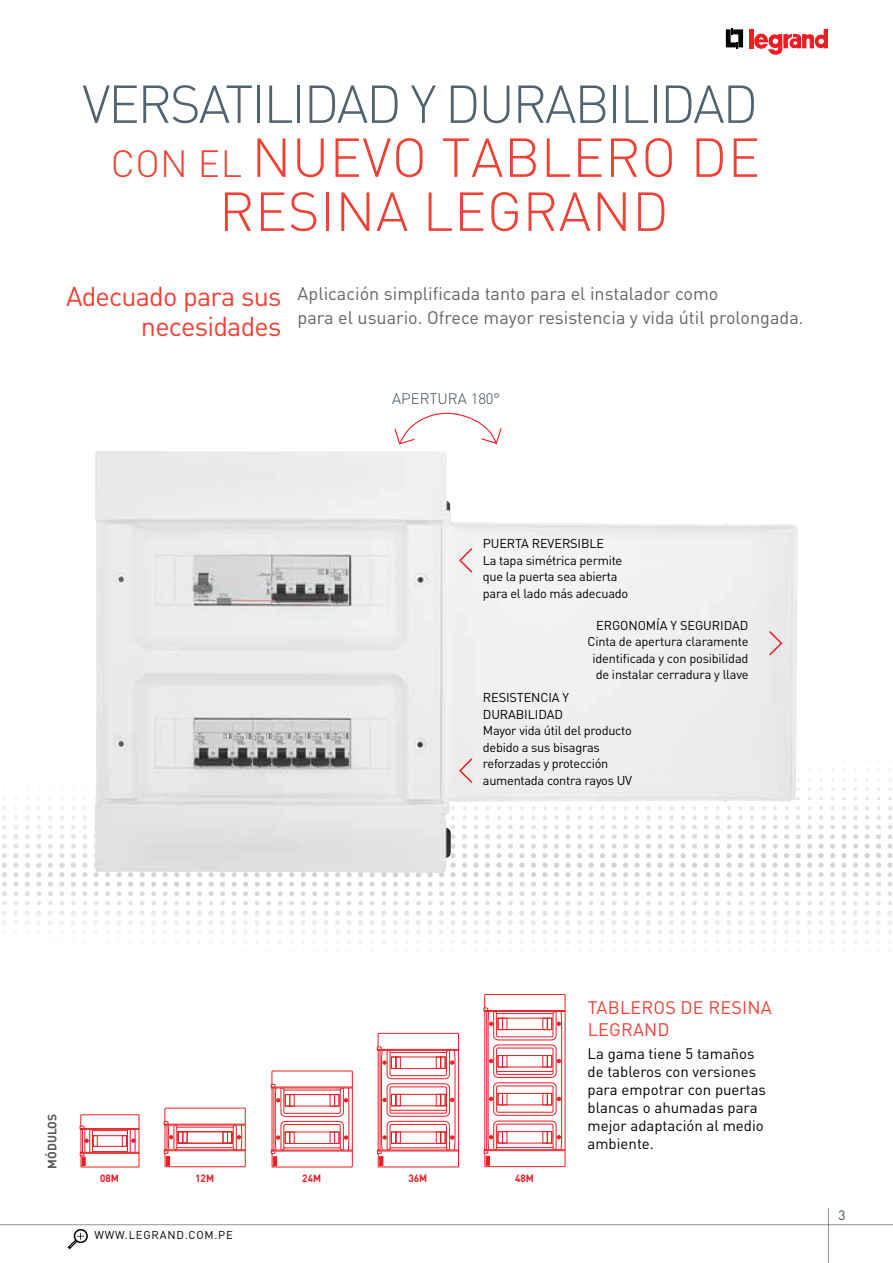
<style>
.page{position:relative;width:893px;height:1263px;background:#fff}
.page>*{position:absolute;margin:0;border:0;box-sizing:border-box;transform-origin:0 0}
.t1{font:300 54px/54px "DIN Pro";letter-spacing:.01em;color:#ef4135;text-align:center}
.t2{font:300 52.5px "DIN Pro";letter-spacing:-.04em;color:#506370}
.t3{font:27px/30px "DIN Pro";letter-spacing:-.03em;color:#ef4135;text-align:right}
.t4{font:18px/24px "DIN Pro";color:#636466}
.t5{font:18px/22.5px "DIN Pro";letter-spacing:.01em;color:#ef4135}
.t6{font:15px/18px "DIN Pro";color:#000}
.t7{font:300 15px "DIN Pro";color:#374a57}
.t8{font:13.5px "DIN Pro";color:#374a57}
.t9{font:12.75px/16.5px "DIN Pro";letter-spacing:-.02em;color:#000}
.t10{font:700 12px "DIN";color:#58595b}
.t11{font:11.25px "DIN Pro";letter-spacing:.07em;color:#000}
.t12{font:700 10.5px "DIN";color:#ed1d24;scale:.95 1}
.s1{font-size:37.5px}
</style>
<div class="page">
<hr style="left:828px;top:1208px;width:1px;height:55px;background:#939598">
<hr style="left:0;top:1224px;width:893px;height:1px;background:#939598">
<div style="left:74px;top:1229px;width:14px;height:14px;border:2px solid #000;border-radius:50%"></div>
<svg style="left:67px;top:1233px;width:17px;height:17px"></svg>
<svg style="left:726px;top:28px;width:17px;height:21px"></svg>
<hr style="left:749px;top:29px;width:4px;height:19px;background:#ed1d24">
<svg style="left:802px;top:29px;width:26px;height:19px"></svg>
<svg style="left:754px;top:33px;width:47px;height:22px"></svg>
<svg style="left:71px;top:806px;width:5px;height:119px"></svg>
<svg style="left:59px;top:806px;width:6px;height:119px"></svg>
<svg style="left:48px;top:806px;width:5px;height:119px"></svg>
<svg style="left:36px;top:806px;width:6px;height:119px"></svg>
<svg style="left:25px;top:806px;width:5px;height:119px"></svg>
<svg style="left:13px;top:806px;width:6px;height:118px"></svg>
<svg style="left:2px;top:806px;width:5px;height:118px"></svg>
<svg style="left:369px;top:873px;width:6px;height:69px"></svg>
<svg style="left:358px;top:873px;width:5px;height:69px"></svg>
<svg style="left:346px;top:873px;width:6px;height:69px"></svg>
<svg style="left:335px;top:873px;width:5px;height:68px"></svg>
<svg style="left:323px;top:873px;width:6px;height:68px"></svg>
<svg style="left:312px;top:873px;width:5px;height:61px"></svg>
<svg style="left:300px;top:873px;width:6px;height:61px"></svg>
<svg style="left:289px;top:873px;width:5px;height:61px"></svg>
<svg style="left:277px;top:873px;width:6px;height:61px"></svg>
<svg style="left:266px;top:873px;width:5px;height:61px"></svg>
<svg style="left:254px;top:873px;width:6px;height:61px"></svg>
<svg style="left:243px;top:873px;width:5px;height:61px"></svg>
<svg style="left:231px;top:873px;width:6px;height:61px"></svg>
<svg style="left:220px;top:873px;width:5px;height:61px"></svg>
<svg style="left:208px;top:873px;width:6px;height:61px"></svg>
<svg style="left:197px;top:873px;width:5px;height:61px"></svg>
<svg style="left:185px;top:873px;width:6px;height:61px"></svg>
<svg style="left:174px;top:873px;width:5px;height:61px"></svg>
<svg style="left:162px;top:873px;width:6px;height:61px"></svg>
<svg style="left:151px;top:873px;width:5px;height:60px"></svg>
<svg style="left:139px;top:873px;width:6px;height:59px"></svg>
<svg style="left:128px;top:873px;width:5px;height:59px"></svg>
<svg style="left:116px;top:873px;width:6px;height:58px"></svg>
<svg style="left:105px;top:873px;width:5px;height:52px"></svg>
<svg style="left:82px;top:806px;width:17px;height:119px"></svg>
<svg style="left:657px;top:873px;width:6px;height:71px"></svg>
<svg style="left:646px;top:873px;width:5px;height:71px"></svg>
<svg style="left:634px;top:873px;width:6px;height:71px"></svg>
<svg style="left:623px;top:873px;width:5px;height:71px"></svg>
<svg style="left:611px;top:873px;width:6px;height:71px"></svg>
<svg style="left:600px;top:873px;width:5px;height:71px"></svg>
<svg style="left:588px;top:873px;width:6px;height:71px"></svg>
<svg style="left:577px;top:873px;width:5px;height:71px"></svg>
<svg style="left:565px;top:873px;width:6px;height:71px"></svg>
<svg style="left:554px;top:873px;width:5px;height:71px"></svg>
<svg style="left:542px;top:873px;width:6px;height:71px"></svg>
<svg style="left:531px;top:873px;width:5px;height:71px"></svg>
<svg style="left:519px;top:873px;width:6px;height:71px"></svg>
<svg style="left:508px;top:873px;width:5px;height:71px"></svg>
<svg style="left:496px;top:873px;width:6px;height:71px"></svg>
<svg style="left:485px;top:873px;width:5px;height:71px"></svg>
<svg style="left:473px;top:873px;width:6px;height:71px"></svg>
<svg style="left:462px;top:873px;width:5px;height:71px"></svg>
<svg style="left:450px;top:873px;width:6px;height:71px"></svg>
<svg style="left:439px;top:873px;width:5px;height:71px"></svg>
<svg style="left:427px;top:873px;width:6px;height:71px"></svg>
<svg style="left:416px;top:873px;width:5px;height:71px"></svg>
<svg style="left:404px;top:873px;width:6px;height:70px"></svg>
<svg style="left:393px;top:873px;width:5px;height:70px"></svg>
<svg style="left:381px;top:873px;width:6px;height:70px"></svg>
<svg style="left:887px;top:806px;width:5px;height:135px"></svg>
<svg style="left:876px;top:806px;width:5px;height:135px"></svg>
<svg style="left:864px;top:806px;width:6px;height:136px"></svg>
<svg style="left:853px;top:806px;width:5px;height:136px"></svg>
<svg style="left:841px;top:806px;width:6px;height:137px"></svg>
<svg style="left:830px;top:806px;width:5px;height:137px"></svg>
<svg style="left:818px;top:806px;width:6px;height:138px"></svg>
<svg style="left:807px;top:806px;width:5px;height:138px"></svg>
<svg style="left:795px;top:806px;width:6px;height:138px"></svg>
<svg style="left:784px;top:873px;width:5px;height:71px"></svg>
<svg style="left:772px;top:873px;width:6px;height:71px"></svg>
<svg style="left:761px;top:873px;width:5px;height:71px"></svg>
<svg style="left:749px;top:873px;width:6px;height:71px"></svg>
<svg style="left:738px;top:873px;width:5px;height:71px"></svg>
<svg style="left:726px;top:873px;width:6px;height:71px"></svg>
<svg style="left:715px;top:873px;width:5px;height:71px"></svg>
<svg style="left:703px;top:873px;width:6px;height:71px"></svg>
<svg style="left:692px;top:873px;width:5px;height:71px"></svg>
<svg style="left:680px;top:873px;width:6px;height:71px"></svg>
<svg style="left:669px;top:873px;width:5px;height:71px"></svg>
<img style="left:95px;top:451px;width:703px;height:422px">
<svg style="left:767px;top:629px;width:16px;height:28px"></svg>
<svg style="left:458px;top:546px;width:16px;height:28px"></svg>
<svg style="left:451px;top:749px;width:27px;height:42px"></svg>
<svg style="left:497px;top:428px;width:5px;height:15px"></svg>
<svg style="left:394px;top:412px;width:103px;height:33px"></svg>
<svg style="left:483px;top:994px;width:82px;height:173px"></svg>
<svg style="left:377px;top:1033px;width:82px;height:134px"></svg>
<svg style="left:271px;top:1070px;width:82px;height:97px"></svg>
<div style="left:285px;top:1094px;width:54px;height:12px;border:1px solid #ed1d24"></div>
<div style="left:330px;top:1132px;width:5px;height:11px;border:1px solid #ed1d24"></div>
<div style="left:285px;top:1132px;width:5px;height:11px;border:1px solid #ed1d24"></div>
<div style="left:285px;top:1132px;width:54px;height:11px;border:1px solid #ed1d24"></div>
<svg style="left:164px;top:1108px;width:82px;height:59px"></svg>
<svg style="left:80px;top:1114px;width:59px;height:53px"></svg>
<h2 class="t2" style="left:82px;top:68px;width:677px">VERSATILIDAD Y DURABILIDAD</h2>
<h1 class="t1" style="left:111px;top:128px;width:651px"><span class="s1">CON EL</span> NUEVO TABLERO DE<br>RESINA LEGRAND</h1>
<h3 class="t3" style="left:66px;top:281px;width:217px">Adecuado para sus necesidades</h3>
<h3 class="t4" style="left:298px;top:280px;width:508px">Aplicación simplificada tanto para el instalador como<br>para el usuario. Ofrece mayor resistencia y vida útil prolongada.</h3>
<p class="t7" style="left:392px;top:389px;width:110px">APERTURA 180°</p>
<p class="t9" style="left:483px;top:535px;width:147px">PUERTA REVERSIBLE<br>La tapa simétrica permite que la puerta sea abierta para el lado más adecuado</p>
<p class="t9" style="left:587px;top:616px;width:162px;text-align:right">ERGONOMÍA Y SEGURIDAD<br>Cinta de apertura claramente identificada y con posibilidad de instalar cerradura y llave</p>
<p class="t9" style="left:483px;top:689px;width:151px">RESISTENCIA Y<br>DURABILIDAD<br>Mayor vida útil del producto debido a sus bisagras reforzadas y protección aumentada contra rayos UV</p>
<p class="t10" style="left:44px;top:1169px;width:56px;rotate:-90deg">MÓDULOS</p>
<p class="t12" style="left:100px;top:1171px;width:21px">08M</p>
<p class="t12" style="left:195px;top:1171px;width:21px">12M</p>
<p class="t12" style="left:302px;top:1171px;width:21px">24M</p>
<p class="t12" style="left:408px;top:1171px;width:21px">36M</p>
<p class="t12" style="left:515px;top:1171px;width:21px">48M</p>
<p class="t11" style="left:94px;top:1227px;width:140px">WWW.LEGRAND.COM.PE</p>
<h3 class="t5" style="left:588px;top:995px;width:186px">TABLEROS DE RESINA<br>LEGRAND</h3>
<p class="t6" style="left:588px;top:1044px;width:180px">La gama tiene 5 tamaños de tableros con versiones para empotrar con puertas blancas o ahumadas para mejor adaptación al medio ambiente.</p>
<p class="t8" style="left:839px;top:1206px;width:9px">3</p>
</div>
